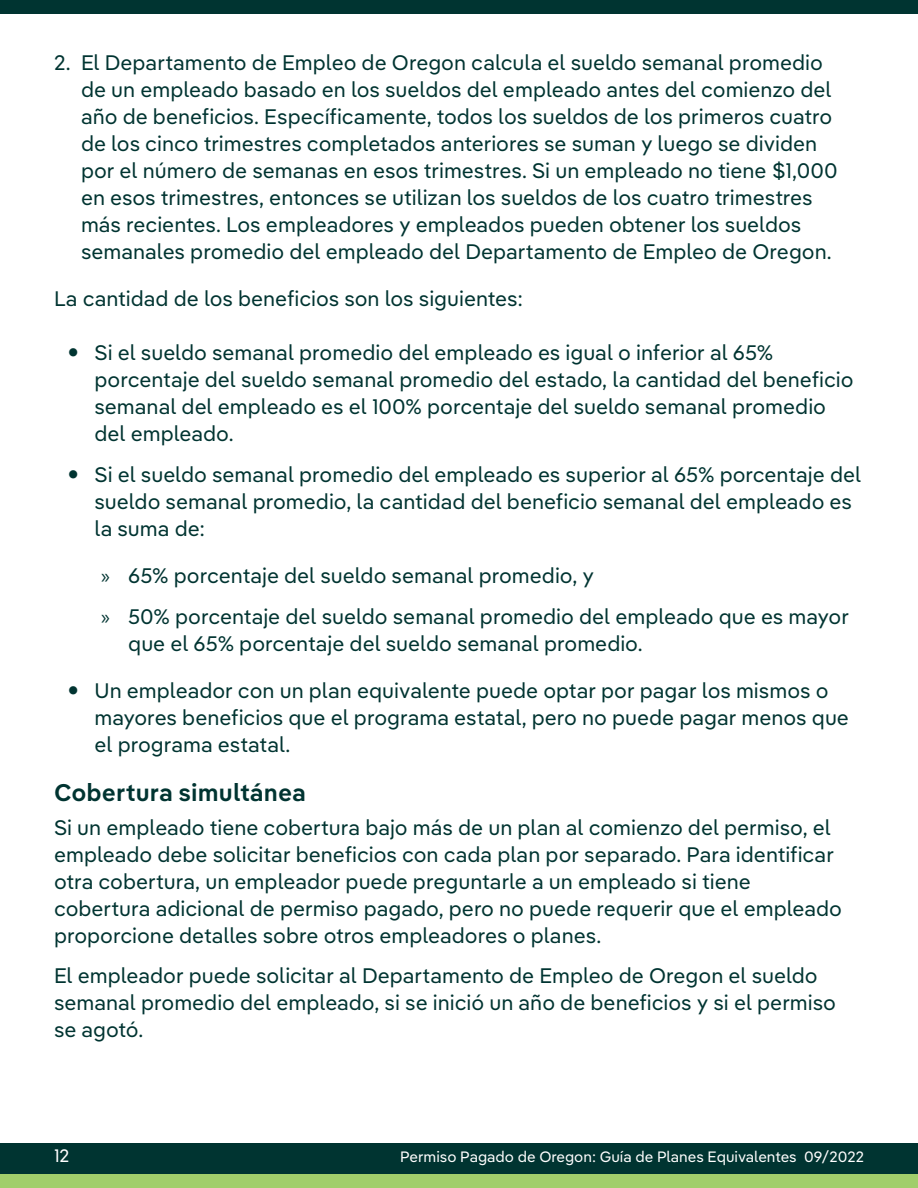
<style>
.page{position:relative;width:918px;height:1188px;background:#fff}
.page>*{position:absolute;margin:0;border:0;box-sizing:border-box;transform-origin:0 0}
.t1{font:600 24px "Pangea Text";letter-spacing:.005em;color:#003431}
.t2{font:21px/27px "Pangea Text";color:#003431}
.t3{font:18px "Pangea Text";color:#fff}
.t4{font:15px "Pangea Text";color:#fff}
.s1{font-family:"Myriad Pro"}
</style>
<div class="page">
<div style="left:0;top:1144px;width:918px;height:44px;background:#003431"></div>
<div style="left:0;top:0;width:918px;height:14px;background:#003431"></div>
<div style="left:0;top:1174px;width:918px;height:14px;background:#a1ce6b"></div>
<p class="t2" style="left:81px;top:48px;width:758px;text-indent:-27px">2. El Departamento de Empleo de Oregon calcula el sueldo semanal promedio de un empleado basado en los sueldos del empleado antes del comienzo del año de beneficios. Específicamente, todos los sueldos de los primeros cuatro de los cinco trimestres completados anteriores se suman y luego se dividen por el número de semanas en esos trimestres. Si un empleado no tiene $1,000 en esos trimestres, entonces se utilizan los sueldos de los cuatro trimestres más recientes. Los empleadores y empleados pueden obtener los sueldos semanales promedio del empleado del Departamento de Empleo de Oregon.</p>
<p class="t2" style="left:54px;top:284px;width:471px">La cantidad de los beneficios son los siguientes:</p>
<p class="t2" style="left:95px;top:338px;width:761px">Si el sueldo semanal promedio del empleado es igual o inferior al 65% porcentaje del sueldo semanal promedio del estado, la cantidad del beneficio semanal del empleado es el 100% porcentaje del sueldo semanal promedio del empleado.</p>
<p class="t2" style="left:95px;top:460px;width:768px">Si el sueldo semanal promedio del empleado es superior al 65% porcentaje del sueldo semanal promedio, la cantidad del beneficio semanal del empleado es la suma de:</p>
<p class="t2" style="left:101px;top:554px;width:749px;line-height:40.5px"><span class="s1">»</span> 65% porcentaje del sueldo semanal promedio, y<br><span class="s1">»</span> 50% porcentaje del sueldo semanal promedio del empleado que es mayor</p>
<p class="t2" style="left:128px;top:629px;width:516px">que el 65% porcentaje del sueldo semanal promedio.</p>
<p class="t2" style="left:95px;top:676px;width:756px">Un empleador con un plan equivalente puede optar por pagar los mismos o mayores beneficios que el programa estatal, pero no puede pagar menos que el programa estatal.</p>
<p class="t1" style="left:54px;top:774px;width:254px">Cobertura simultánea</p>
<p class="t2" style="left:54px;top:813px;width:790px">Si un empleado tiene cobertura bajo más de un plan al comienzo del permiso, el empleado debe solicitar beneficios con cada plan por separado. Para identificar otra cobertura, un empleador puede preguntarle a un empleado si tiene cobertura adicional de permiso pagado, pero no puede requerir que el empleado proporcione detalles sobre otros empleadores o planes.</p>
<p class="t2" style="left:54px;top:961px;width:784px">El empleador puede solicitar al Departamento de Empleo de Oregon el sueldo semanal promedio del empleado, si se inició un año de beneficios y si el permiso se agotó.</p>
<p class="t3" style="left:54px;top:1142px;width:17px">12</p>
<p class="t4" style="left:400px;top:1145px;width:465px">Permiso Pagado de Oregon: Guía de Planes Equivalentes 09/2022</p>
</div>
